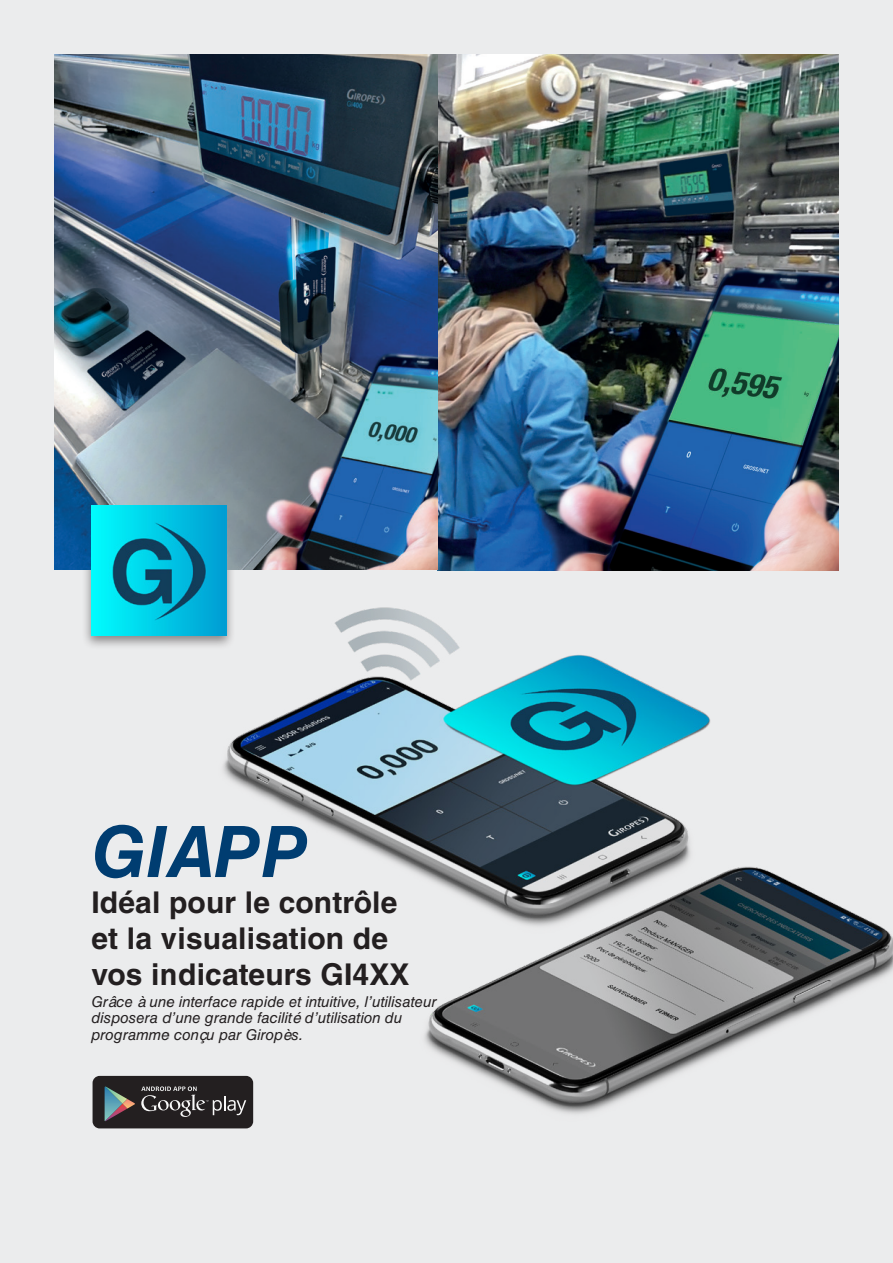
<style>
.page{position:relative;width:893px;height:1263px;background:#ebeced}
.page>*{position:absolute;margin:0;border:0;box-sizing:border-box;transform-origin:0 0}
.t1{font:italic 700 71.1px "Helvetica LT Std";color:#003d71}
.t2{font:700 30px/36px "Helvetica LT Std";letter-spacing:.005em;color:#231f20}
.t3{font:italic 15px/16.5px "Helvetica LT Std";color:#231f20}
</style>
<div class="page">
<img style="left:54px;top:54px;width:785px;height:516px">
<div style="left:81px;top:501px;width:154px;height:149px;background:#231f20;opacity:.5"></div>
<img style="left:169px;top:544px;width:721px;height:585px">
<div style="left:93px;top:1076px;width:160px;height:52px;background:#231f20;border-radius:7px"></div>
<svg style="left:105px;top:1086px;width:30px;height:35px"></svg>
<svg style="left:141px;top:1086px;width:105px;height:31px"></svg>
<img style="left:890px;top:934px;width:3px;height:39px">
<img style="left:91px;top:506px;width:136px;height:130px">
<h1 class="t1" style="left:91px;top:809px;width:219px">GIAPP</h1>
<h2 class="t2" style="left:91px;top:884px;width:319px">Idéal pour le contrôle et la visualisation de vos indicateurs GI4XX</h2>
<p class="t3" style="left:91px;top:993px;width:347px">Grâce à une interface rapide et intuitive, l’utilisateur disposera d’une grande facilité d’utilisation du programme conçu par Giropès.</p>
</div>
